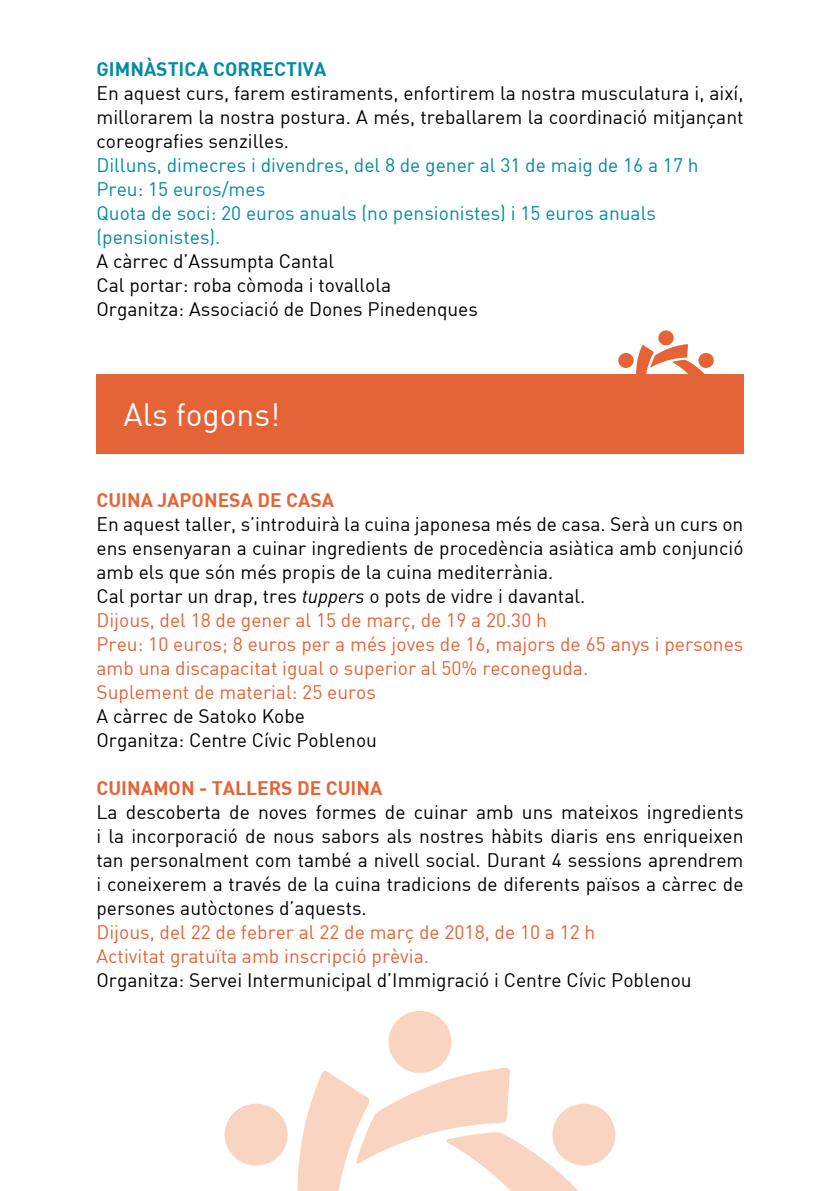
<style>
.page{position:relative;width:840px;height:1191px;background:#fff}
.page>*{position:absolute;margin:0;border:0;box-sizing:border-box;transform-origin:0 0}
.t1{font:31.6px "DIN";color:#fff}
.t2{font:19.2px/24px "DIN";color:#000}
.t3{font:19.2px/24px "DIN";color:#008ca2}
.t4{font:19.2px/24px "DIN";color:#e46437}
.t5{font:19.2px "DIN Bold";color:#e46437}
.t6{font:19.2px "DIN Bold";color:#008ca2}
.s1{font-style:italic}
.s2{color:#e46437}
</style>
<div class="page">
<div style="left:96px;top:374px;width:647px;height:80px;background:#e46437"></div>
<svg style="left:618px;top:330px;width:96px;height:44px"></svg>
<svg style="left:224px;top:1103px;width:64px;height:63px"></svg>
<svg style="left:297px;top:1011px;width:319px;height:180px"></svg>
<p class="t6" style="left:96px;top:56px;width:231px">GIMNÀSTICA CORRECTIVA</p>
<p class="t2" style="left:96px;top:80px;width:648px;text-align:justify">En aquest curs, farem estiraments, enfortirem la nostra musculatura i, així, millorarem la nostra postura. A més, treballarem la coordinació mitjançant coreografies senzilles.</p>
<p class="t3" style="left:96px;top:152px;width:603px">Dilluns, dimecres i divendres, del 8 de gener al 31 de maig de 16 a 17 h Preu: 15 euros/mes<br>Quota de soci: 20 euros anuals (no pensionistes) i 15 euros anuals (pensionistes).</p>
<p class="t2" style="left:96px;top:248px;width:383px">A càrrec d’Assumpta Cantal<br>Cal portar: roba còmoda i tovallola<br>Organitza: Associació de Dones Pinedenques</p>
<h1 class="t1" style="left:123px;top:395px;width:158px">Als fogons!</h1>
<p class="t5" style="left:96px;top:488px;width:239px">CUINA JAPONESA DE CASA</p>
<p class="t2" style="left:96px;top:512px;width:648px">En aquest taller, s’introduirà la cuina japonesa més de casa. Serà un curs on ens ensenyaran a cuinar ingredients de procedència asiàtica amb conjunció amb els que són més propis de la cuina mediterrània.<br>Cal portar un drap, tres <span class="s1">tuppers</span> o pots de vidre i davantal.<br><span class="s2">Dijous, del 18 de gener al 15 de març, de 19 a 20.30 h<br>Preu: 10 euros; 8 euros per a més joves de 16, majors de 65 anys i persones amb una discapacitat igual o superior al 50% reconeguda.<br>Suplement de material: 25 euros</span></p>
<p class="t2" style="left:96px;top:704px;width:282px">A càrrec de Satoko Kobe<br>Organitza: Centre Cívic Poblenou</p>
<p class="t5" style="left:96px;top:776px;width:287px">CUINAMON - TALLERS DE CUINA</p>
<p class="t2" style="left:96px;top:800px;width:648px;text-align:justify">La descoberta de noves formes de cuinar amb uns mateixos ingredients i la incorporació de nous sabors als nostres hàbits diaris ens enriqueixen tan personalment com també a nivell social. Durant 4 sessions aprendrem i coneixerem a través de la cuina tradicions de diferents països a càrrec de persones autòctones d’aquests.</p>
<p class="t4" style="left:96px;top:920px;width:500px">Dijous, del 22 de febrer al 22 de març de 2018, de 10 a 12 h<br>Activitat gratuïta amb inscripció prèvia.</p>
<p class="t2" style="left:96px;top:968px;width:596px">Organitza: Servei Intermunicipal d’Immigració i Centre Cívic Poblenou</p>
</div>
